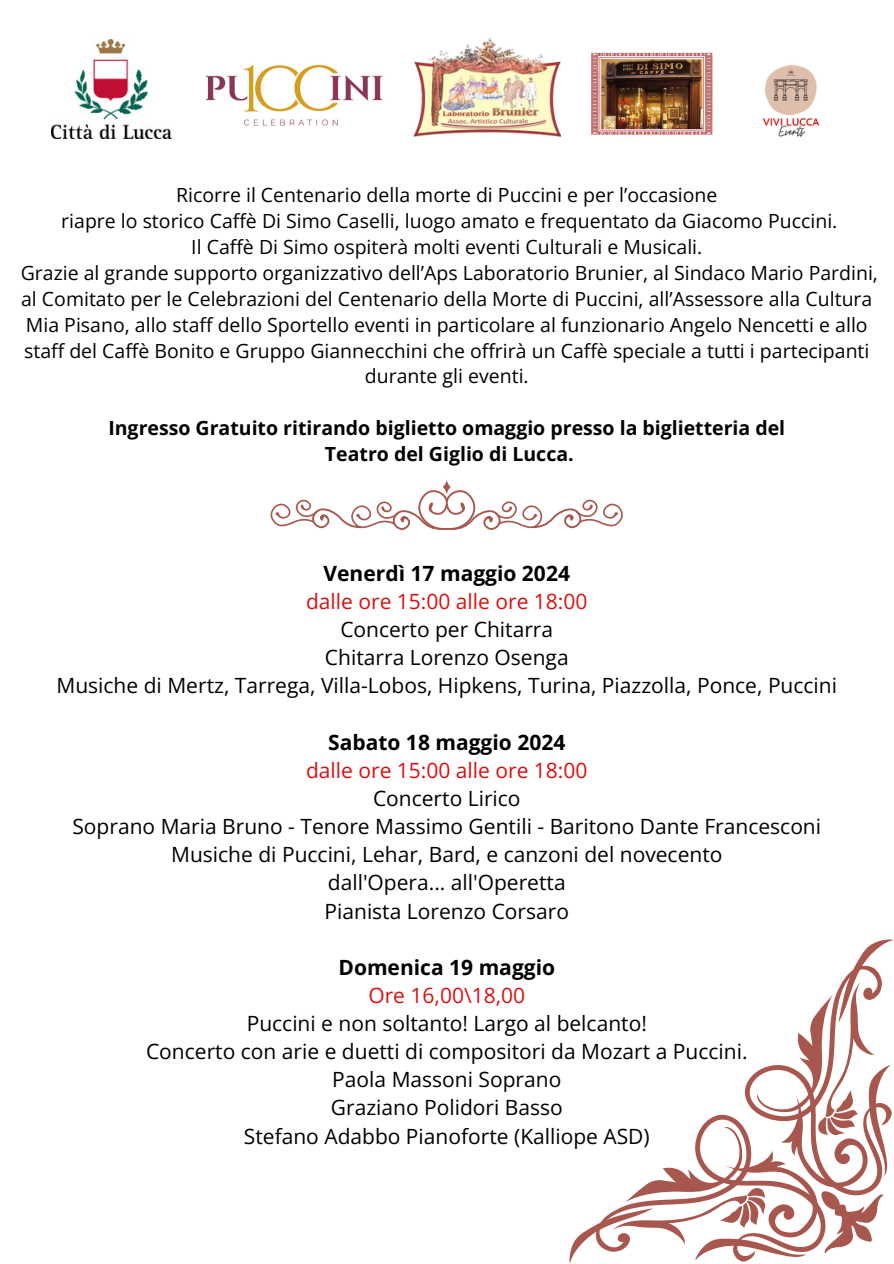
<style>
.page{position:relative;width:894px;height:1264px;background:#fff}
.page>*{position:absolute;margin:0;border:0;box-sizing:border-box;transform-origin:0 0}
.t1{font:21px "Open Sans";color:#000}
.t2{font:21px "Open Sans";color:#dc0f0f}
.t3{font:700 21px "Open Sans";color:#000}
.t4{font:19.5px/25.8px "Open Sans";color:#000;text-align:center}
.t5{font:700 19.5px/25.8px "Open Sans";color:#000;text-align:center}
</style>
<div class="page">
<img style="left:413px;top:37px;width:147px;height:99px">
<img style="left:51px;top:40px;width:120px;height:99px">
<img style="left:762px;top:64px;width:58px;height:73px">
<img style="left:205px;top:64px;width:178px;height:62px">
<img style="left:591px;top:52px;width:122px;height:83px">
<svg style="left:442px;top:479px;width:8px;height:15px"></svg>
<svg style="left:270px;top:489px;width:353px;height:41px"></svg>
<svg style="left:569px;top:939px;width:324px;height:324px"></svg>
<p class="t4" style="left:176px;top:182px;width:543px">Ricorre il Centenario della morte di Puccini e per l’occasione</p>
<p class="t4" style="left:61px;top:208px;width:777px">riapre lo storico Caffè Di Simo Caselli, luogo amato e frequentato da Giacomo Puccini.</p>
<p class="t4" style="left:191px;top:233px;width:512px">Il Caffè Di Simo ospiterà molti eventi Culturali e Musicali.</p>
<p class="t4" style="left:21px;top:259px;width:858px">Grazie al grande supporto organizzativo dell’Aps Laboratorio Brunier, al Sindaco Mario Pardini, al Comitato per le Celebrazioni del Centenario della Morte di Puccini, all’Assessore alla Cultura Mia Pisano, allo staff dello Sportello eventi in particolare al funzionario Angelo Nencetti e allo staff del Caffè Bonito e Gruppo Giannecchini che offrirà un Caffè speciale a tutti i partecipanti durante gli eventi.</p>
<p class="t5" style="left:108px;top:415px;width:678px">Ingresso Gratuito ritirando biglietto omaggio presso la biglietteria del<br>Teatro del Giglio di Lucca.</p>
<p class="t3" style="left:323px;top:558px;width:248px">Venerdì 17 maggio 2024</p>
<h1 class="t2" style="left:306px;top:586px;width:283px">dalle ore 15:00 alle ore 18:00</h1>
<p class="t1" style="left:340px;top:614px;width:214px">Concerto per Chitarra</p>
<p class="t1" style="left:325px;top:643px;width:245px">Chitarra Lorenzo Osenga</p>
<p class="t1" style="left:56px;top:671px;width:781px">Musiche di Mertz, Tarrega, Villa-Lobos, Hipkens, Turina, Piazzolla, Ponce, Puccini</p>
<p class="t3" style="left:328px;top:727px;width:239px">Sabato 18 maggio 2024</p>
<p class="t2" style="left:306px;top:755px;width:283px">dalle ore 15:00 alle ore 18:00</p>
<p class="t1" style="left:373px;top:783px;width:149px">Concerto Lirico</p>
<p class="t1" style="left:72px;top:811px;width:750px">Soprano Maria Bruno - Tenore Massimo Gentili - Baritono Dante Francesconi</p>
<p class="t1" style="left:171px;top:839px;width:552px">Musiche di Puccini, Lehar, Bard, e canzoni del novecento</p>
<p class="t1" style="left:328px;top:868px;width:239px">dall'Opera... all'Operetta</p>
<p class="t1" style="left:324px;top:896px;width:246px">Pianista Lorenzo Corsaro</p>
<p class="t3" style="left:338px;top:952px;width:218px">Domenica 19 maggio</p>
<p class="t2" style="left:368px;top:980px;width:158px">Ore 16,00\18,00</p>
<p class="t1" style="left:246px;top:1008px;width:401px">Puccini e non soltanto! Largo al belcanto!</p>
<p class="t1" style="left:146px;top:1036px;width:602px">Concerto con arie e duetti di compositori da Mozart a Puccini.</p>
<p class="t1" style="left:332px;top:1064px;width:230px">Paola Massoni Soprano</p>
<p class="t1" style="left:331px;top:1093px;width:233px">Graziano Polidori Basso</p>
<p class="t1" style="left:244px;top:1121px;width:407px">Stefano Adabbo Pianoforte (Kalliope ASD)</p>
</div>
